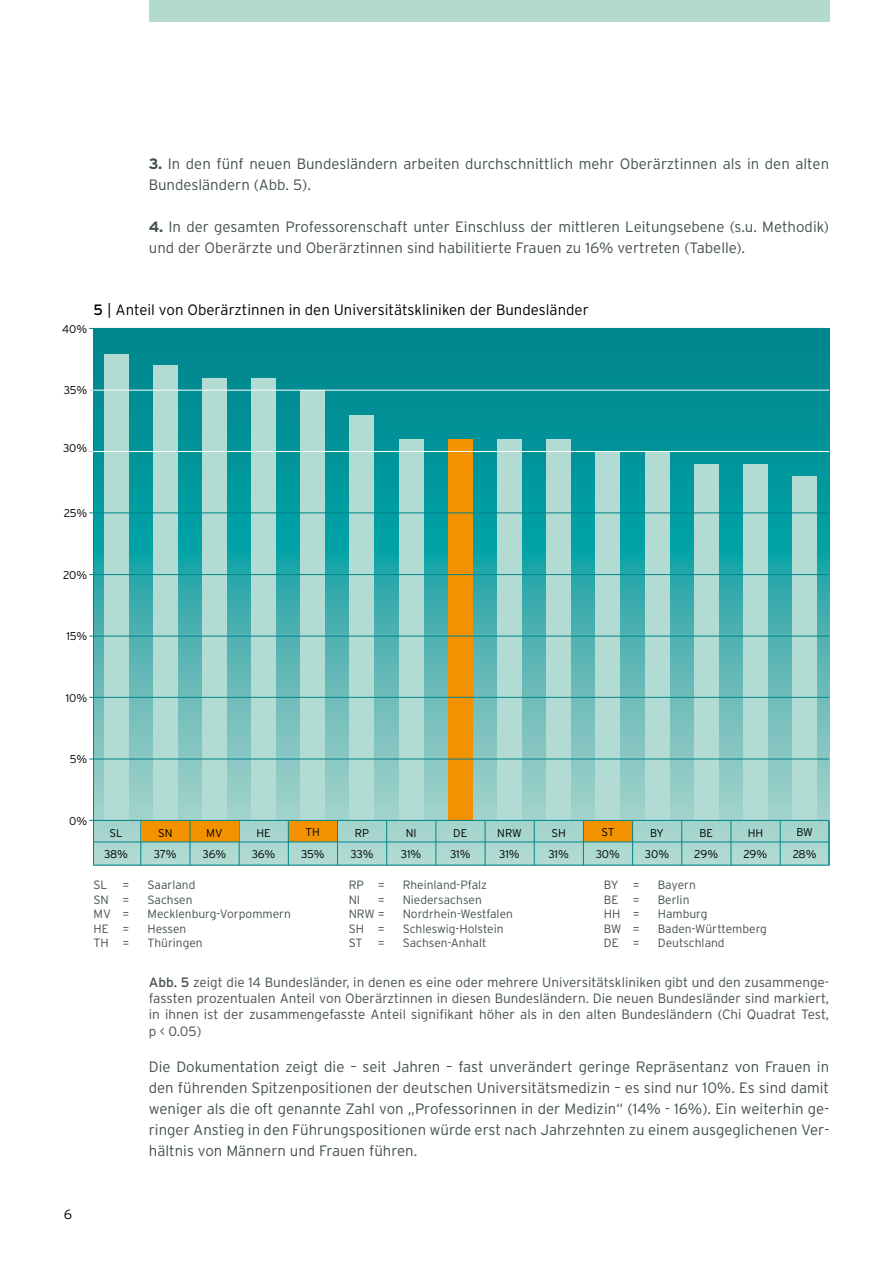
<style>
.page{position:relative;width:893px;height:1263px;background:#fff}
.page>*{position:absolute;margin:0;border:0;box-sizing:border-box;transform-origin:0 0}
.t1{font:300 15px/21px "Interstate";color:#444f50}
.t2{font:300 15px "Interstate";color:#000}
.t3{font:300 13.5px/16.2px "Interstate";color:#444f50;text-align:justify}
.t4{font:300 13.5px "Interstate";color:#000}
.t5{font:300 12px/14.4px "Interstate";color:#444f50;text-align:justify}
.t6{font:300 11.25px "Interstate";letter-spacing:-.01em;color:#000}
.s1{font-weight:700}
.s2{font-weight:400}
</style>
<div class="page">
<div style="left:149px;top:0;width:680px;height:21px;background:#b3dbcd"></div>
<svg style="left:94px;top:329px;width:735px;height:536px;background:#3ca9aa"></svg>
<hr style="left:93px;top:329px;width:1px;height:536px;background:#00858c">
<hr style="left:89px;top:328px;width:740px;height:1px;background:#00858c">
<div style="left:104px;top:354px;width:24px;height:466px;background:#b2dbd3"></div>
<div style="left:153px;top:365px;width:25px;height:455px;background:#b2dbd3"></div>
<div style="left:251px;top:378px;width:25px;height:442px;background:#b2dbd3"></div>
<div style="left:300px;top:390px;width:25px;height:430px;background:#b2dbd3"></div>
<div style="left:350px;top:415px;width:24px;height:405px;background:#b2dbd3"></div>
<div style="left:399px;top:439px;width:24px;height:381px;background:#b2dbd3"></div>
<div style="left:596px;top:451px;width:24px;height:369px;background:#b2dbd3"></div>
<div style="left:645px;top:451px;width:24px;height:369px;background:#b2dbd3"></div>
<div style="left:694px;top:464px;width:25px;height:356px;background:#b2dbd3"></div>
<div style="left:743px;top:464px;width:25px;height:356px;background:#b2dbd3"></div>
<div style="left:792px;top:476px;width:25px;height:344px;background:#b2dbd3"></div>
<div style="left:497px;top:439px;width:25px;height:381px;background:#b2dbd3"></div>
<div style="left:546px;top:439px;width:25px;height:381px;background:#b2dbd3"></div>
<div style="left:202px;top:378px;width:25px;height:442px;background:#b2dbd3"></div>
<div style="left:448px;top:439px;width:25px;height:381px;background:#f39200"></div>
<hr style="left:141px;top:820px;width:1px;height:45px;background:#00858c">
<hr style="left:239px;top:820px;width:1px;height:45px;background:#00858c">
<hr style="left:386px;top:820px;width:1px;height:45px;background:#00858c">
<hr style="left:436px;top:820px;width:1px;height:45px;background:#00858c">
<hr style="left:534px;top:820px;width:1px;height:45px;background:#00858c">
<hr style="left:485px;top:820px;width:1px;height:45px;background:#00858c">
<hr style="left:681px;top:820px;width:1px;height:45px;background:#00858c">
<hr style="left:731px;top:820px;width:1px;height:45px;background:#00858c">
<hr style="left:89px;top:759px;width:740px;height:1px;background:#00858c">
<hr style="left:89px;top:697px;width:740px;height:1px;background:#00858c">
<hr style="left:89px;top:636px;width:740px;height:1px;background:#00858c">
<hr style="left:89px;top:574px;width:740px;height:1px;background:#00858c">
<hr style="left:89px;top:513px;width:740px;height:1px;background:#00858c">
<hr style="left:89px;top:451px;width:740px;height:1px;background:#fff">
<hr style="left:89px;top:390px;width:740px;height:1px;background:#fff">
<div style="left:141px;top:821px;width:98px;height:21px;background:#f39200"></div>
<hr style="left:190px;top:820px;width:1px;height:45px;background:#00858c">
<div style="left:289px;top:821px;width:48px;height:21px;background:#f39200"></div>
<div style="left:584px;top:821px;width:48px;height:21px;background:#f39200"></div>
<hr style="left:89px;top:820px;width:740px;height:1px;background:#00858c">
<hr style="left:288px;top:820px;width:1px;height:45px;background:#00858c">
<hr style="left:337px;top:820px;width:1px;height:45px;background:#00858c">
<hr style="left:583px;top:820px;width:1px;height:45px;background:#00858c">
<hr style="left:632px;top:820px;width:1px;height:45px;background:#00858c">
<hr style="left:780px;top:820px;width:1px;height:45px;background:#00858c">
<hr style="left:93px;top:865px;width:736px;height:1px;background:#00858c">
<hr style="left:94px;top:842px;width:735px;height:1px;background:#00858c">
<hr style="left:829px;top:820px;width:1px;height:45px;background:#00858c">
<p class="t1" style="left:149px;top:153px;width:682px"><span class="s1">3.</span> In den fünf neuen Bundesländern arbeiten durchschnittlich mehr Oberärztinnen als in den alten<br>Bundesländern (Abb. 5).</p>
<p class="t1" style="left:149px;top:216px;width:682px"><span class="s1">4.</span> In der gesamten Professorenschaft unter Einschluss der mittleren Leitungsebene (s.u. Methodik) und der Oberärzte und Oberärztinnen sind habilitierte Frauen zu 16% vertreten (Tabelle).</p>
<p class="t2" style="left:94px;top:302px;width:497px"><span class="s2">5</span> | Anteil von Oberärztinnen in den Universitätskliniken der Bundesländer</p>
<p class="t6" style="left:62px;top:322px;width:27px">40%</p>
<p class="t6" style="left:64px;top:384px;width:25px">35%</p>
<p class="t6" style="left:63px;top:442px;width:26px">30%</p>
<p class="t6" style="left:64px;top:507px;width:25px">25%</p>
<p class="t6" style="left:63px;top:568px;width:26px">20%</p>
<p class="t6" style="left:66px;top:630px;width:22px">15%</p>
<p class="t6" style="left:66px;top:691px;width:23px">10%</p>
<p class="t6" style="left:70px;top:753px;width:19px">5%</p>
<p class="t6" style="left:69px;top:814px;width:20px">0%</p>
<p class="t6" style="left:109px;top:826px;width:15px">SL</p>
<p class="t6" style="left:158px;top:826px;width:16px">SN</p>
<p class="t6" style="left:206px;top:826px;width:18px">MV</p>
<p class="t6" style="left:256px;top:826px;width:16px">HE</p>
<p class="t6" style="left:306px;top:826px;width:16px">TH</p>
<p class="t6" style="left:355px;top:826px;width:16px">RP</p>
<p class="t6" style="left:406px;top:826px;width:12px">NI</p>
<p class="t6" style="left:453px;top:826px;width:16px">DE</p>
<p class="t6" style="left:497px;top:826px;width:26px">NRW</p>
<p class="t6" style="left:551px;top:826px;width:16px">SH</p>
<p class="t6" style="left:601px;top:826px;width:15px">ST</p>
<p class="t6" style="left:650px;top:826px;width:15px">BY</p>
<p class="t6" style="left:699px;top:826px;width:15px">BE</p>
<p class="t6" style="left:748px;top:826px;width:17px">HH</p>
<p class="t6" style="left:796px;top:826px;width:18px">BW</p>
<p class="t6" style="left:104px;top:848px;width:26px">38%</p>
<p class="t6" style="left:154px;top:848px;width:24px">37%</p>
<p class="t6" style="left:203px;top:848px;width:25px">36%</p>
<p class="t6" style="left:252px;top:848px;width:25px">36%</p>
<p class="t6" style="left:301px;top:848px;width:25px">35%</p>
<p class="t6" style="left:350px;top:848px;width:25px">33%</p>
<p class="t6" style="left:401px;top:848px;width:22px">31%</p>
<p class="t6" style="left:450px;top:848px;width:22px">31%</p>
<p class="t6" style="left:499px;top:848px;width:22px">31%</p>
<p class="t6" style="left:548px;top:848px;width:22px">31%</p>
<p class="t6" style="left:596px;top:848px;width:26px">30%</p>
<p class="t6" style="left:645px;top:848px;width:26px">30%</p>
<p class="t6" style="left:694px;top:848px;width:25px">29%</p>
<p class="t6" style="left:743px;top:848px;width:25px">29%</p>
<p class="t6" style="left:793px;top:848px;width:25px">28%</p>
<p class="t5" style="left:94px;top:878px;width:16px">SL</p>
<p class="t5" style="left:148px;top:878px;width:49px">Saarland</p>
<p class="t5" style="left:94px;top:892px;width:17px">SN</p>
<p class="t5" style="left:148px;top:892px;width:46px">Sachsen</p>
<p class="t5" style="left:94px;top:907px;width:19px">MV</p>
<p class="t5" style="left:148px;top:907px;width:145px">Mecklenburg-Vorpommern</p>
<p class="t5" style="left:94px;top:921px;width:17px">HE</p>
<p class="t5" style="left:148px;top:921px;width:40px">Hessen</p>
<p class="t5" style="left:94px;top:935px;width:17px">TH</p>
<p class="t5" style="left:148px;top:935px;width:57px">Thüringen</p>
<p class="t5" style="left:122px;top:878px;width:8px">= = = = =</p>
<p class="t5" style="left:349px;top:878px;width:17px">RP</p>
<p class="t5" style="left:403px;top:878px;width:86px">Rheinland-Pfalz</p>
<p class="t5" style="left:378px;top:878px;width:8px">= =</p>
<p class="t5" style="left:378px;top:921px;width:8px">= =</p>
<p class="t5" style="left:349px;top:892px;width:13px">NI</p>
<p class="t5" style="left:403px;top:892px;width:81px">Niedersachsen</p>
<p class="t5" style="left:349px;top:907px;width:38px">NRW =</p>
<p class="t5" style="left:403px;top:907px;width:112px">Nordrhein-Westfalen</p>
<p class="t5" style="left:349px;top:921px;width:17px">SH</p>
<p class="t5" style="left:403px;top:921px;width:102px">Schleswig-Holstein</p>
<p class="t5" style="left:349px;top:935px;width:15px">ST</p>
<p class="t5" style="left:403px;top:935px;width:85px">Sachsen-Anhalt</p>
<p class="t5" style="left:604px;top:878px;width:16px">BY</p>
<p class="t5" style="left:658px;top:878px;width:40px">Bayern</p>
<p class="t5" style="left:604px;top:892px;width:16px">BE</p>
<p class="t5" style="left:658px;top:892px;width:33px">Berlin</p>
<p class="t5" style="left:604px;top:907px;width:18px">HH</p>
<p class="t5" style="left:658px;top:907px;width:51px">Hamburg</p>
<p class="t5" style="left:604px;top:921px;width:19px">BW</p>
<p class="t5" style="left:658px;top:921px;width:111px">Baden-Württemberg</p>
<p class="t5" style="left:604px;top:935px;width:16px">DE</p>
<p class="t5" style="left:658px;top:935px;width:68px">Deutschland</p>
<p class="t5" style="left:633px;top:878px;width:8px">= = = = =</p>
<p class="t3" style="left:149px;top:974px;width:682px"><span class="s2">Abb. 5</span> zeigt die 14 Bundesländer, in denen es eine oder mehrere Universitätskliniken gibt und den zusammenge&shy;fassten prozentualen Anteil von Oberärztinnen in diesen Bundesländern. Die neuen Bundesländer sind markiert, in ihnen ist der zusammengefasste Anteil signifikant höher als in den alten Bundesländern (Chi Quadrat Test, p &lt; 0.05)</p>
<p class="t4" style="left:64px;top:1206px;width:10px">6</p>
<p class="t1" style="left:149px;top:1056px;width:682px;text-align:justify">Die Dokumentation zeigt die – seit Jahren – fast unverändert geringe Repräsentanz von Frauen in den führenden Spitzenpositionen der deutschen Universitätsmedizin – es sind nur 10%. Es sind damit weniger als die oft genannte Zahl von „Professorinnen in der Medizin“ (14% - 16%). Ein weiterhin ge&shy;ringer Anstieg in den Führungspositionen würde erst nach Jahrzehnten zu einem ausgeglichenen Ver&shy;hältnis von Männern und Frauen führen.</p>
</div>
